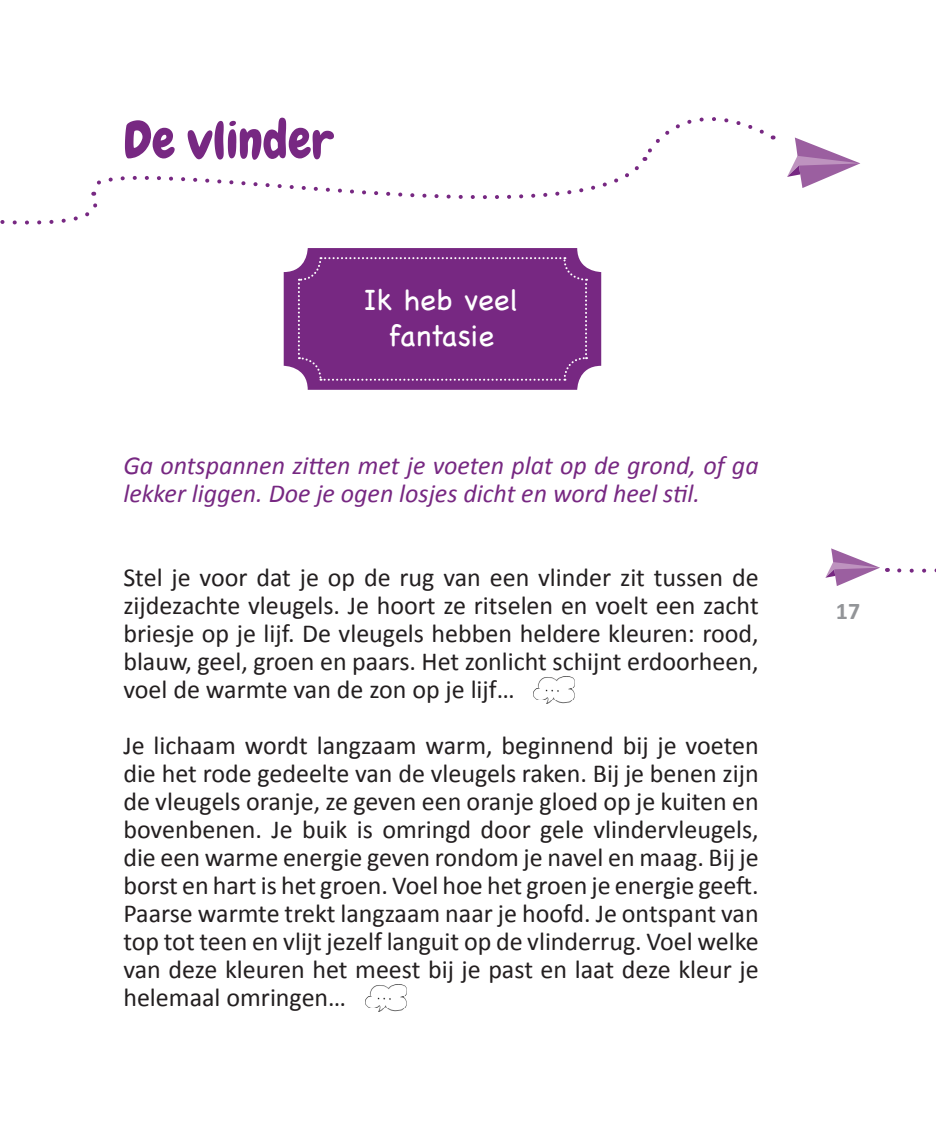
<style>
.page{position:relative;width:936px;height:1134px;background:#fff}
.page>*{position:absolute;margin:0;border:0;box-sizing:border-box;transform-origin:0 0}
.t1{font:52px "Chewy";color:#772882}
.t2{font:30px "Chalkboard";color:#fff}
.t3{font:26px/28px "Calibri";color:#231f20;text-align:justify}
.t4{font:italic 26px/28px "Calibri";color:#772882}
.t5{font:700 24px "Calibri";color:#939598}
</style>
<div class="page">
<div style="left:284px;top:248px;width:317px;height:142px;background:#772882;border-radius:24px"></div>
<svg style="left:298px;top:257px;width:289px;height:124px"></svg>
<svg style="left:787px;top:137px;width:73px;height:51px"></svg>
<svg style="left:100px;top:166px;width:539px;height:34px"></svg>
<svg style="left:642px;top:117px;width:131px;height:44px"></svg>
<svg style="left:0;top:180px;width:100px;height:45px"></svg>
<svg style="left:825px;top:548px;width:55px;height:38px"></svg>
<svg style="left:897px;top:568px;width:39px;height:5px"></svg>
<img style="left:533px;top:677px;width:41px;height:26px">
<img style="left:366px;top:985px;width:40px;height:26px">
<p class="t1" style="left:123px;top:107px;width:211px">De vlinder</p>
<p class="t2" style="left:363px;top:282px;width:157px">Ik heb veel</p>
<p class="t2" style="left:388px;top:318px;width:108px">fantasie</p>
<p class="t4" style="left:123px;top:451px;width:636px">Ga ontspannen zitten met je voeten plat op de grond, of ga lekker liggen. Doe je ogen losjes dicht en word heel stil.</p>
<p class="t3" style="left:123px;top:564px;width:636px">Stel je voor dat je op de rug van een vlinder zit tussen de zijdezachte vleugels. Je hoort ze ritselen en voelt een zacht briesje op je lijf. De vleugels hebben heldere kleuren: rood, blauw, geel, groen en paars. Het zonlicht schijnt erdoorheen, voel de warmte van de zon op je lijf…</p>
<p class="t3" style="left:123px;top:732px;width:636px">Je lichaam wordt langzaam warm, beginnend bij je voeten die het rode gedeelte van de vleugels raken. Bij je benen zijn de vleugels oranje, ze geven een oranje gloed op je kuiten en bovenbenen. Je buik is omringd door gele vlindervleugels, die een warme energie geven rondom je navel en maag. Bij je borst en hart is het groen. Voel hoe het groen je energie geeft.<br>Paarse warmte trekt langzaam naar je hoofd. Je ontspant van top tot teen en vlijt jezelf languit op de vlinderrug. Voel welke van deze kleuren het meest bij je past en laat deze kleur je helemaal omringen…</p>
<p class="t5" style="left:835px;top:595px;width:26px">17</p>
</div>
